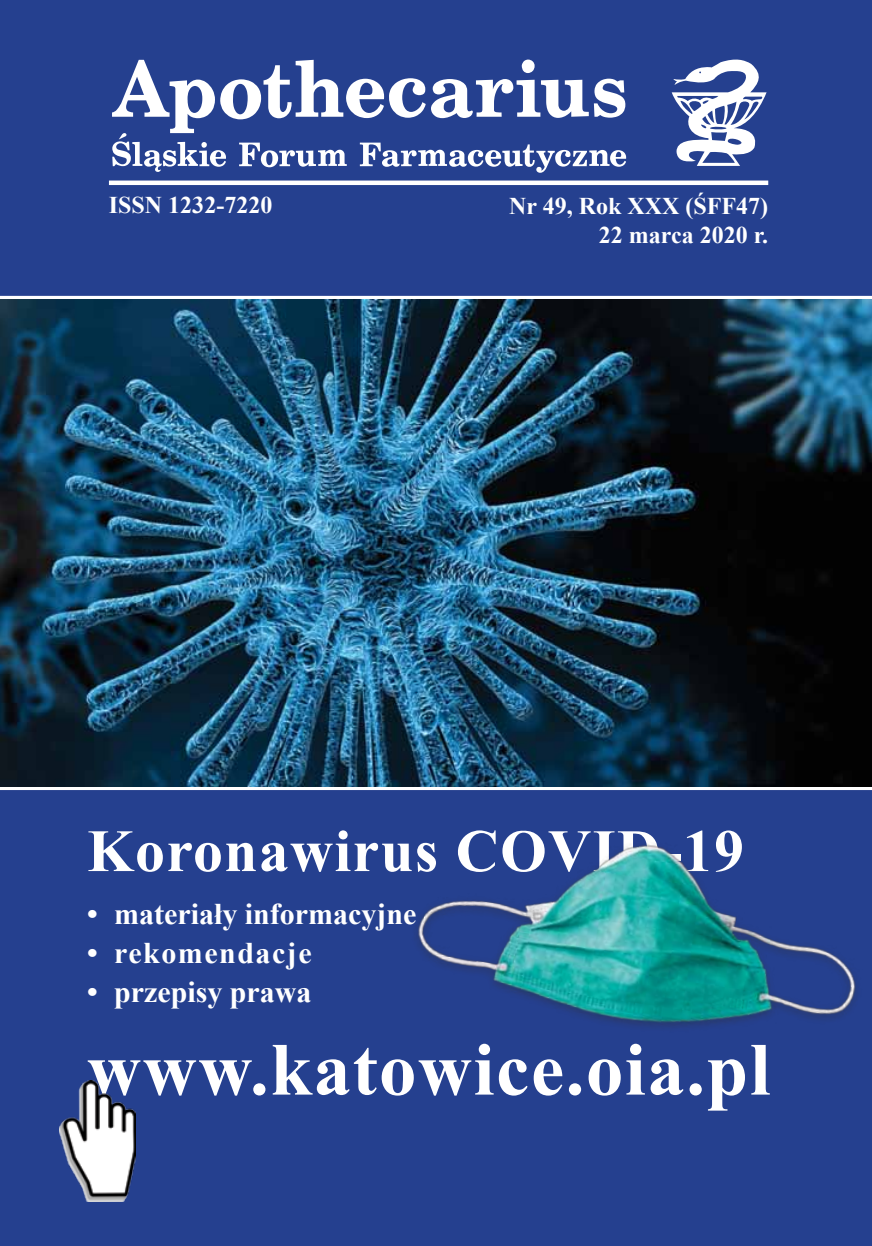
<style>
.page{position:relative;width:872px;height:1246px;background:#25408f}
.page>*{position:absolute;margin:0;border:0;box-sizing:border-box;transform-origin:0 0}
.t1{font:700 75px "Times New Roman";letter-spacing:.02em;color:#fff}
.t2{font:700 60px "Times New Roman";letter-spacing:.02em;color:#fff}
.t3{font:700 30px "Times New Roman";color:#fff}
.t4{font:700 30px "Times New Roman";letter-spacing:.05em;color:#fff}
.t5{font:700 24px/28.8px "Times New Roman";color:#fff;text-align:right}
</style>
<div class="page">
<svg style="left:112px;top:60px;width:514px;height:113px"></svg>
<svg style="left:671px;top:59px;width:95px;height:107px"></svg>
<hr style="left:109px;top:181px;width:659px;height:4px;background:#fff">
<svg style="left:0;top:296px;width:872px;height:4px;background:#c4ced4"></svg>
<svg style="left:0;top:786px;width:308px;height:4px"></svg>
<img style="left:0;top:300px;width:872px;height:486px">
<img style="left:308px;top:739px;width:564px;height:289px">
<img style="left:60px;top:1080px;width:76px;height:122px">
<p class="t5" style="left:109px;top:190px;width:165px">ISSN 1232-7220</p>
<p class="t5" style="left:509px;top:191px;width:260px">Nr 49, Rok XXX (ŚFF47)<br>22 marca 2020 r.</p>
<h2 class="t2" style="left:87px;top:808px;width:658px">Koronawirus COVID-19</h2>
<p class="t3" style="left:87px;top:892px;width:331px">• materiały informacyjne</p>
<p class="t4" style="left:87px;top:931px;width:226px">• rekomendacje</p>
<p class="t3" style="left:87px;top:970px;width:226px">• przepisy prawa</p>
<h1 class="t1" style="left:87px;top:1015px;width:685px">www.katowice.oia.pl</h1>
</div>
